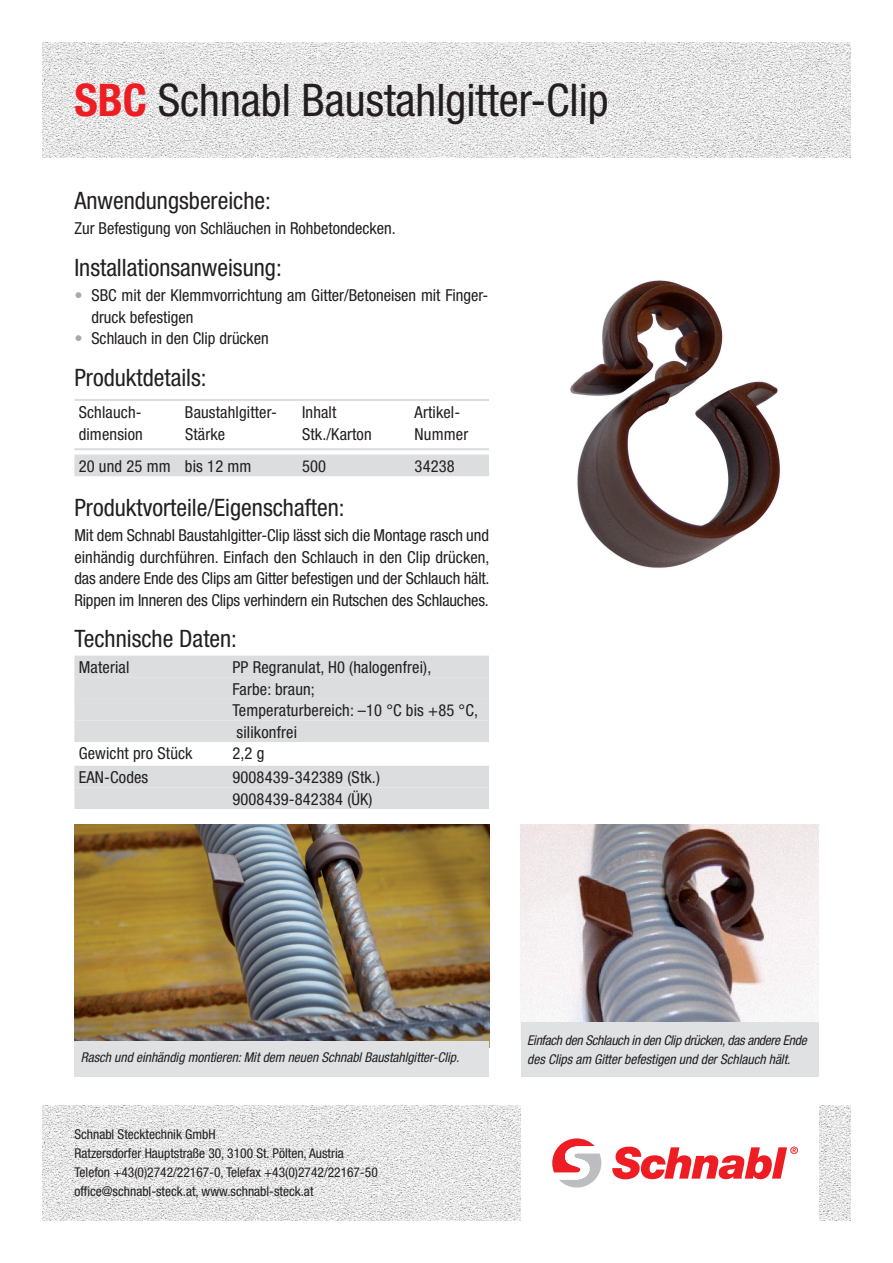
<style>
.page{position:relative;width:893px;height:1263px;background:#fff}
.page>*{position:absolute;margin:0;border:0;box-sizing:border-box;transform-origin:0 0}
.t1{font:condensed 45px "Helvetica Neue";color:#231f20}
.t2{font:condensed 24px "Helvetica Neue";color:#231f20}
.t3{font:condensed 16.5px/21.5px "Helvetica Neue";letter-spacing:.01em;color:#231f20}
.t4{font:condensed 13.5px/18.9px "Helvetica Neue";color:#231f20}
.t5{font:italic condensed 13.5px "Helvetica Neue";letter-spacing:-.005em;color:#231f20}
.s1{font-weight:700;color:#ee1d23}
.s2{color:#a8a9ad}
</style>
<div class="page">
<img style="left:43px;top:43px;width:807px;height:114px">
<img style="left:43px;top:1106px;width:807px;height:114px">
<div style="left:521px;top:1106px;width:298px;height:114px;background:#fff"></div>
<svg style="left:552px;top:1138px;width:49px;height:49px"></svg>
<svg style="left:612px;top:1146px;width:186px;height:33px"></svg>
<img style="left:570px;top:280px;width:210px;height:288px">
<img style="left:521px;top:825px;width:298px;height:197px">
<div style="left:521px;top:1022px;width:298px;height:54px;background:#e0e1e3"></div>
<img style="left:74px;top:825px;width:415px;height:216px">
<div style="left:74px;top:1041px;width:415px;height:35px;background:#e0e1e3"></div>
<hr style="left:74px;top:399px;width:415px;height:2px;background:#dcdddf">
<hr style="left:74px;top:448px;width:415px;height:2px;background:#dcdddf">
<div style="left:74px;top:454px;width:415px;height:17px;background:#dcdddf"></div>
<div style="left:74px;top:470px;width:415px;height:6px;background:#dcdddf"></div>
<div style="left:74px;top:656px;width:415px;height:16px;background:#dcdddf"></div>
<div style="left:74px;top:671px;width:415px;height:6px;background:#dcdddf"></div>
<div style="left:74px;top:677px;width:415px;height:17px;background:#dcdddf"></div>
<div style="left:74px;top:693px;width:415px;height:6px;background:#dcdddf"></div>
<div style="left:74px;top:699px;width:415px;height:16px;background:#dcdddf"></div>
<div style="left:74px;top:714px;width:415px;height:6px;background:#dcdddf"></div>
<div style="left:74px;top:720px;width:415px;height:17px;background:#dcdddf"></div>
<div style="left:74px;top:736px;width:415px;height:6px;background:#dcdddf"></div>
<div style="left:74px;top:766px;width:415px;height:16px;background:#dcdddf"></div>
<div style="left:74px;top:781px;width:415px;height:6px;background:#dcdddf"></div>
<div style="left:74px;top:787px;width:415px;height:17px;background:#dcdddf"></div>
<div style="left:74px;top:803px;width:415px;height:6px;background:#dcdddf"></div>
<h1 class="t1" style="left:74px;top:84px;width:536px"><span class="s1">SBC</span> Schnabl Baustahlgitter-Clip</h1>
<h2 class="t2" style="left:74px;top:191px;width:198px">Anwendungsbereiche:</h2>
<p class="t3" style="left:74px;top:219px;width:323px">Zur Befestigung von Schläuchen in Rohbetondecken.</p>
<h2 class="t2" style="left:74px;top:259px;width:209px">Installationsanweisung:</h2>
<p class="t3" style="left:91px;top:286px;width:398px;text-indent:-17px"><span class="s2">•</span> SBC mit der Klemmvorrichtung am Gitter/Betoneisen mit Finger&shy;druck befestigen</p>
<p class="t3" style="left:74px;top:329px;width:196px"><span class="s2">•</span> Schlauch in den Clip drücken</p>
<h2 class="t2" style="left:74px;top:369px;width:134px">Produktdetails:</h2>
<p class="t3" style="left:79px;top:403px;width:64px">Schlauch-</p>
<p class="t3" style="left:185px;top:403px;width:93px">Baustahlgitter-</p>
<p class="t3" style="left:302px;top:403px;width:36px">Inhalt</p>
<p class="t3" style="left:415px;top:403px;width:47px">Artikel-</p>
<p class="t3" style="left:79px;top:424px;width:66px">dimension</p>
<p class="t3" style="left:185px;top:424px;width:42px">Stärke</p>
<p class="t3" style="left:302px;top:424px;width:71px">Stk./Karton</p>
<p class="t3" style="left:415px;top:424px;width:55px">Nummer</p>
<p class="t3" style="left:79px;top:457px;width:174px">20 und 25 mm bis 12 mm</p>
<p class="t3" style="left:302px;top:457px;width:26px">500</p>
<p class="t3" style="left:415px;top:457px;width:42px">34238</p>
<h2 class="t2" style="left:74px;top:498px;width:272px">Produktvorteile/Eigenschaften:</h2>
<p class="t3" style="left:74px;top:526px;width:417px;text-align:justify">Mit dem Schnabl Baustahlgitter-Clip lässt sich die Montage rasch und einhändig durchführen. Einfach den Schlauch in den Clip drücken, das andere Ende des Clips am Gitter befestigen und der Schlauch hält.<br>Rippen im Inneren des Clips verhindern ein Rutschen des Schlauches.</p>
<h2 class="t2" style="left:74px;top:630px;width:164px">Technische Daten:</h2>
<p class="t3" style="left:79px;top:658px;width:52px">Material</p>
<p class="t3" style="left:232px;top:658px;width:247px">PP Regranulat, H0 (halogenfrei),<br>Farbe: braun;<br>Temperaturbereich: –10 °C bis +85 °C, silikonfrei</p>
<p class="t3" style="left:79px;top:744px;width:115px">Gewicht pro Stück</p>
<p class="t3" style="left:232px;top:744px;width:34px">2,2 g</p>
<p class="t3" style="left:79px;top:768px;width:71px">EAN-Codes</p>
<p class="t3" style="left:232px;top:768px;width:149px">9008439-342389 (Stk.)<br>9008439-842384 (ÜK)</p>
<p class="t5" style="left:527px;top:1035px;width:284px">Einfach den Schlauch in den Clip drücken,dasandere Ende</p>
<p class="t5" style="left:81px;top:1052px;width:383px">Rasch und einhändig montieren:Mit dem neuen SchnablBaustahlgitter-Clip.</p>
<p class="t5" style="left:527px;top:1054px;width:267px">des Clips am Gitterbefestigen und derSchlauch hält.</p>
<p class="t4" style="left:74px;top:1126px;width:305px">Schnabl Stecktechnik GmbH<br>Ratzersdorfer Hauptstraße 30, 3100 St. Pölten, Austria Telefon +43(0)2742/22167-0, Telefax +43(0)2742/22167-50 office@schnabl-steck.at, www.schnabl-steck.at</p>
</div>
